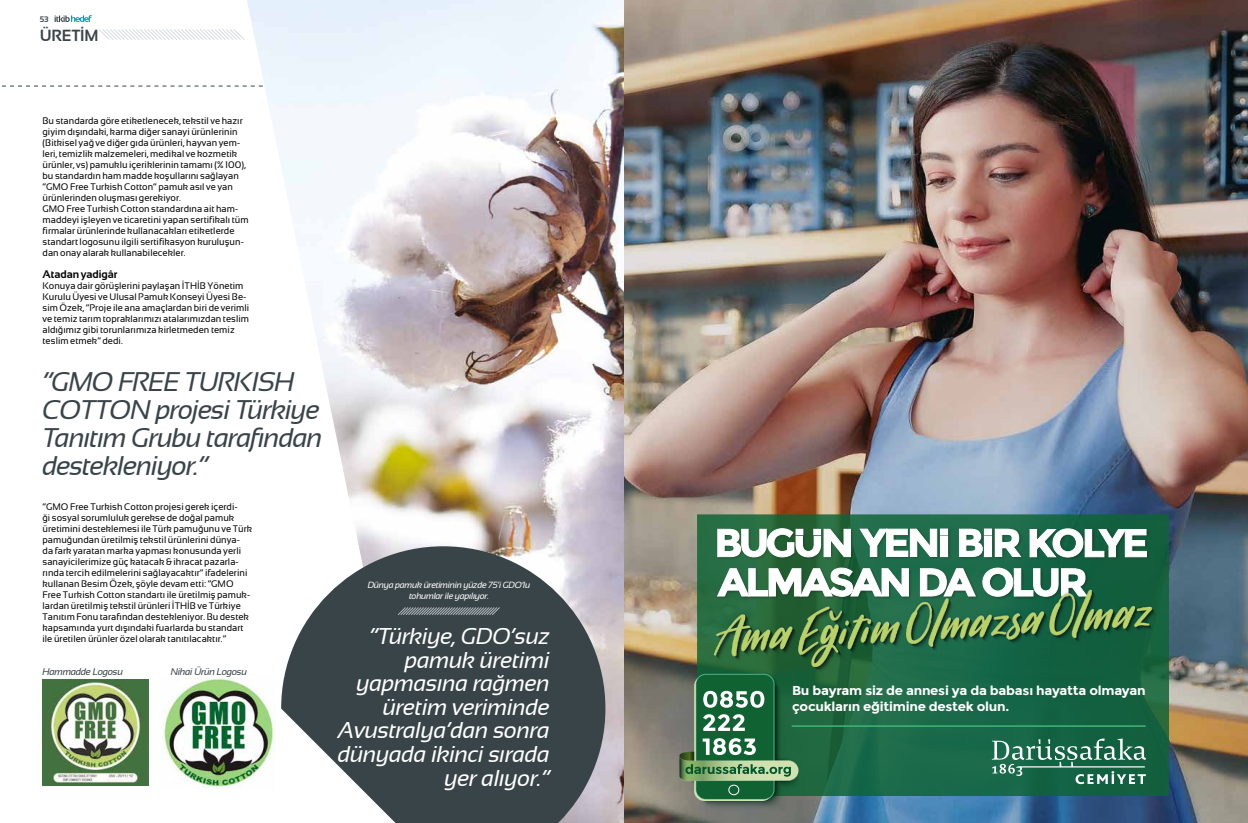
<style>
.page{position:relative;width:1248px;height:823px;background:#fff}
.page>*{position:absolute;margin:0;border:0;box-sizing:border-box;transform-origin:0 0}
.t1{font:italic 27px/28px "Sansation";letter-spacing:-.04em;color:#394448}
.t2{font:italic 22.9px/23.6px "Sansation";letter-spacing:-.02em;color:#fff;text-align:right}
.t3{font:700 16px "Sansation";color:#394448}
.t4{font:700 12.8px/16.1px "Montserrat";letter-spacing:-.02em;color:#fff;scale:1.04 1}
.t5{font:700 11px "Sansation";letter-spacing:-.005em;color:#000}
.t6{font:italic 9.7px "Sansation";letter-spacing:-.04em;color:#394448}
.t7{font:9.5px/11px "Sansation";letter-spacing:.005em;color:#000}
.t8{font:italic 9px/11.2px "Sansation";letter-spacing:-.04em;color:#fff;text-align:center}
.t9{font:700 8px "Sansation";color:#394448}
</style>
<div class="page">
<svg style="left:2px;top:86px;width:245px;height:1px"></svg>
<svg style="left:99px;top:29px;width:146px;height:11px"></svg>
<svg style="left:55px;top:15px;width:37px;height:7px"></svg>
<img style="left:247px;top:0;width:377px;height:822px">
<img style="left:161px;top:678px;width:114px;height:109px">
<img style="left:43px;top:679px;width:105px;height:106px">
<svg style="left:281px;top:546px;width:324px;height:276px;background:#60686c"></svg>
<svg style="left:397px;top:606px;width:103px;height:9px"></svg>
<img style="left:624px;top:0;width:623px;height:822px">
<svg style="left:699px;top:516px;width:467px;height:277px;background:#1b6745"></svg>
<img style="left:685px;top:671px;width:113px;height:139px">
<div style="left:716px;top:527px;width:434px;height:73px;background:#1e1e1d;opacity:.5"></div>
<svg style="left:717px;top:567px;width:191px;height:6px"></svg>
<svg style="left:920px;top:568px;width:55px;height:5px"></svg>
<svg style="left:982px;top:567px;width:105px;height:6px"></svg>
<svg style="left:859px;top:528px;width:77px;height:28px"></svg>
<svg style="left:959px;top:528px;width:23px;height:28px"></svg>
<svg style="left:994px;top:528px;width:26px;height:28px"></svg>
<svg style="left:1029px;top:528px;width:117px;height:29px"></svg>
<div style="left:984px;top:536px;width:7px;height:20px;background:#fff"></div>
<div style="left:984px;top:528px;width:7px;height:6px;background:#fff"></div>
<div style="left:984px;top:528px;width:7px;height:6px;border:1px solid #fff"></div>
<div style="left:940px;top:536px;width:7px;height:20px;background:#fff"></div>
<div style="left:940px;top:528px;width:7px;height:6px;background:#fff"></div>
<div style="left:940px;top:528px;width:7px;height:6px;border:1px solid #fff"></div>
<svg style="left:717px;top:528px;width:133px;height:28px"></svg>
<svg style="left:991px;top:738px;width:154px;height:45px;background:#428268"></svg>
<hr style="left:792px;top:725px;width:352px;height:1px;background:#3faf74">
<svg style="left:679px;top:673px;width:119px;height:127px;background:#4d825d"></svg>
<img style="left:697px;top:573px;width:10px;height:108px">
<img style="left:707px;top:573px;width:452px;height:108px">
<p class="t9" style="left:40px;top:15px;width:10px">53</p>
<h3 class="t3" style="left:40px;top:26px;width:60px">ÜRETİM</h3>
<p class="t7" style="left:43px;top:115px;width:207px">Bu standarda göre etiketlenecek, tekstil ve hazır giyim dışındaki, karma diğer sanayi ürünlerinin (Bitkisel yağ ve diğer gıda ürünleri, hayvan yem&shy;leri, temizlik malzemeleri, medikal ve kozmetik ürünler, vs) pamuklu içeriklerinin tamamı (% 100), bu standardın ham madde koşullarını sağlayan “GMO Free Turkish Cotton” pamuk asıl ve yan ürünlerinden oluşması gerekiyor.<br>GMO Free Turkish Cotton standardına ait ham&shy;maddeyi işleyen ve ticaretini yapan sertifikalı tüm firmalar ürünlerinde kullanacakları etiketlerde standart logosunu ilgili sertifikasyon kuruluşun&shy;dan onay alarak kullanabilecekler.</p>
<p class="t5" style="left:43px;top:268px;width:77px">Atadan yadigâr</p>
<p class="t7" style="left:43px;top:280px;width:208px">Konuya dair görüşlerini paylaşan İTHİB Yönetim Kurulu Üyesi ve Ulusal Pamuk Konseyi Üyesi Be&shy;sim Özek, “Proje ile ana amaçlardan biri de verimli ve temiz tarım topraklarımızı atalarımızdan teslim aldığımız gibi torunlarımıza kirletmeden temiz teslim etmek” dedi.</p>
<p class="t1" style="left:42px;top:367px;width:282px">“GMO FREE TURKISH<br>COTTON projesi Türkiye<br>Tanıtım Grubu tarafından destekleniyor.”</p>
<p class="t7" style="left:43px;top:500px;width:211px">“GMO Free Turkish Cotton projesi gerek içerdi-<br>ği sosyal sorumluluk gerekse de doğal pamuk üretimini desteklemesi ile Türk pamuğunu ve Türk pamuğundan üretilmiş tekstil ürünlerini dünya&shy;da fark yaratan marka yapması konusunda yerli sanayicilerimize güç katacak &amp; ihracat pazarla&shy;rında tercih edilmelerini sağlayacaktır” ifadelerini kullanan Besim Özek, şöyle devam etti: “GMO Free Turkish Cotton standartı ile üretilmiş pamuk&shy;lardan üretilmiş tekstil ürünleri İTHİB ve Türkiye Tanıtım Fonu tarafından destekleniyor. Bu destek kapsamında yurt dışındaki fuarlarda bu standart ile üretilen ürünler özel olarak tanıtılacaktır.”</p>
<p class="t6" style="left:43px;top:666px;width:82px">Hammadde Logosu</p>
<p class="t6" style="left:171px;top:666px;width:78px">Nihai Ürün Logosu</p>
<p class="t8" style="left:367px;top:579px;width:164px">Dünya pamuk üretiminin yüzde 75’i GDO’lu tohumlar ile yapılıyor.</p>
<p class="t2" style="left:338px;top:624px;width:214px">“Türkiye, GDO’suz pamuk üretimi yapmasına rağmen üretim veriminde<br>Avustralya’dan sonra dünyada ikinci sırada yer alıyor.”</p>
<p class="t4" style="left:792px;top:682px;width:341px">Bu bayram siz de annesi ya da babası hayatta olmayan çocukların eğitimine destek olun.</p>
</div>
